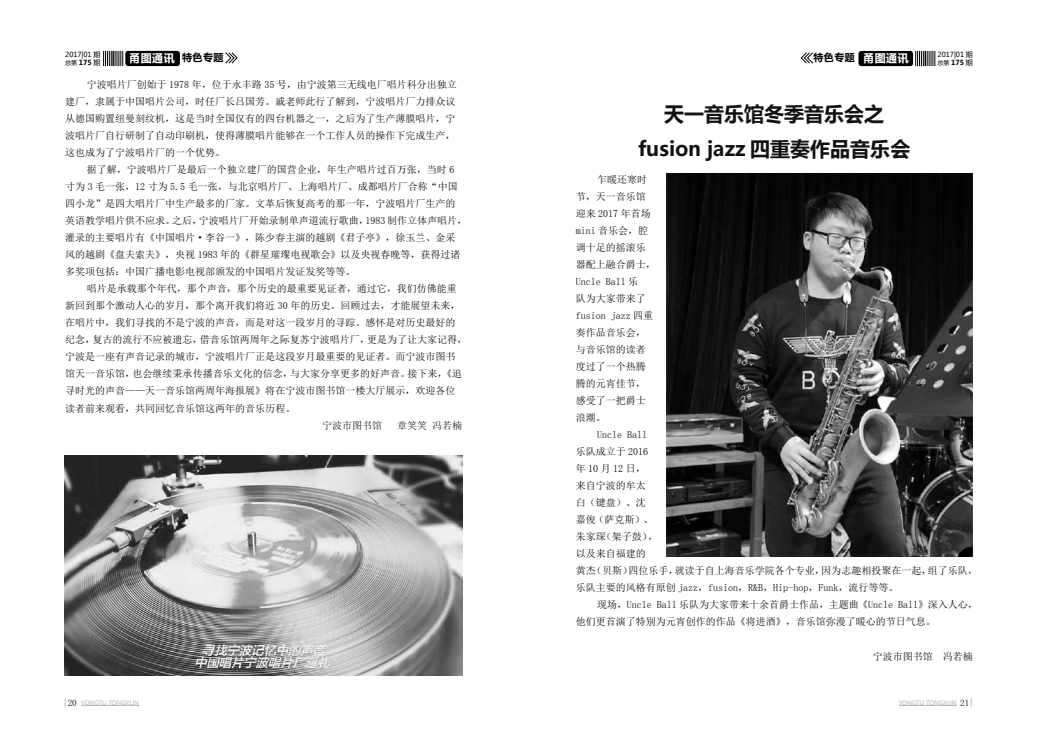
<style>
.page{position:relative;width:1038px;height:755px;background:#fff}
.page>*{position:absolute;margin:0;border:0;box-sizing:border-box;transform-origin:0 0}
.t1{font:700 20px/35px "Microsoft Ya Hei";color:#111;text-align:center}
.t2{font:700 11px "Microsoft Ya Hei";color:#fff}
.t3{font:10px "Sim Sun";color:#000}
.t4{font:10px "Sim Sun";color:#111}
.t5{font:700 10px "Microsoft Ya Hei";color:#000}
.t6{font:10px "Sim Sun";letter-spacing:.25em;color:#000}
.t7{font:7px/8.2px "Microsoft Ya Hei";color:#000}
.t8{font:700 7px "Microsoft Ya Hei";color:#000}
.t9{font:6px "Microsoft Ya Hei";color:#b4b4b4}
.s1{font-size:6px}
.s2{font-weight:700}
.s3{font-size:10px;color:#000}
.s4{font-size:11px;color:#fff}
.s5{font-weight:400;font-size:6px}
.s6{font-weight:400}
.s7{font-family:"Sim Sun";font-size:9px;color:#000}
</style>
<div class="page">
<hr style="left:81px;top:704px;width:58px;height:1px;background:#b4b4b4">
<hr style="left:898px;top:704px;width:58px;height:1px;background:#b4b4b4">
<svg style="left:915px;top:51px;width:20px;height:15px"></svg>
<div style="left:858px;top:51px;width:55px;height:15px;background:#000;border-radius:3px"></div>
<svg style="left:800px;top:52px;width:13px;height:12px"></svg>
<svg style="left:103px;top:51px;width:20px;height:15px"></svg>
<div style="left:125px;top:51px;width:55px;height:15px;background:#000;border-radius:3px"></div>
<svg style="left:225px;top:52px;width:13px;height:12px"></svg>
<img style="left:64px;top:455px;width:399px;height:220px">
<img style="left:666px;top:173px;width:306px;height:383px">
<p class="t7" style="left:65px;top:50px;width:37px">2017|01 期<span class="s1">总第</span> <span class="s2">175</span> 期</p>
<p class="t2" style="left:129px;top:50px;width:96px">甬图通讯 <span class="s3">特色专题</span></p>
<p class="t3" style="left:87px;top:79px;width:372px">宁波唱片厂创始于 1978 年，位于永丰路 35 号，由宁波第三无线电厂唱片科分出独立</p>
<p class="t3" style="left:65px;top:96px;width:391px">建厂，隶属于中国唱片公司，时任厂长吕国芳。戚老师此行了解到，宁波唱片厂力排众议</p>
<p class="t3" style="left:65px;top:113px;width:391px">从德国购置纽曼刻纹机，这是当时全国仅有的四台机器之一，之后为了生产薄膜唱片，宁</p>
<p class="t3" style="left:65px;top:130px;width:391px">波唱片厂自行研制了自动印刷机，使得薄膜唱片能够在一个工作人员的操作下完成生产，</p>
<p class="t3" style="left:65px;top:147px;width:161px">这也成为了宁波唱片厂的一个优势。</p>
<p class="t3" style="left:87px;top:164px;width:369px">据了解，宁波唱片厂是最后一个独立建厂的国营企业，年生产唱片过百万张，当时 6</p>
<p class="t3" style="left:65px;top:181px;width:394px">寸为 3 毛一张，12 寸为 5.5 毛一张，与北京唱片厂、上海唱片厂、成都唱片厂合称“中国</p>
<p class="t3" style="left:65px;top:198px;width:391px">四小龙”是四大唱片厂中生产最多的厂家。文革后恢复高考的那一年，宁波唱片厂生产的</p>
<p class="t3" style="left:65px;top:215px;width:403px">英语教学唱片供不应求。之后，宁波唱片厂开始录制单声道流行歌曲，1983 制作立体声唱片，</p>
<p class="t3" style="left:65px;top:232px;width:391px">灌录的主要唱片有《中国唱片·李谷一》，陈少春主演的越剧《君子亭》，徐玉兰、金采</p>
<p class="t3" style="left:65px;top:249px;width:396px">风的越剧《盘夫索夫》，央视 1983 年的《群星璀璨电视歌会》以及央视春晚等，获得过诸</p>
<p class="t3" style="left:65px;top:266px;width:291px">多奖项包括：中国广播电影电视部颁发的中国唱片发证发奖等等。</p>
<p class="t3" style="left:87px;top:283px;width:372px">唱片是承载那个年代，那个声音，那个历史的最重要见证者，通过它，我们仿佛能重</p>
<p class="t3" style="left:65px;top:300px;width:396px">新回到那个激动人心的岁月，那个离开我们将近 30 年的历史。回顾过去，才能展望未来，</p>
<p class="t3" style="left:65px;top:317px;width:391px">在唱片中，我们寻找的不是宁波的声音，而是对这一段岁月的寻踪。感怀是对历史最好的</p>
<p class="t3" style="left:65px;top:334px;width:403px">纪念，复古的流行不应被遗忘，借音乐馆两周年之际复苏宁波唱片厂，更是为了让大家记得，</p>
<p class="t3" style="left:65px;top:351px;width:391px">宁波是一座有声音记录的城市，宁波唱片厂正是这段岁月最重要的见证者。而宁波市图书</p>
<p class="t3" style="left:65px;top:368px;width:398px">馆天一音乐馆，也会继续秉承传播音乐文化的信念，与大家分享更多的好声音。接下来，《追</p>
<p class="t3" style="left:65px;top:385px;width:391px">寻时光的声音——天一音乐馆两周年海报展》将在宁波市图书馆一楼大厅展示，欢迎各位</p>
<p class="t3" style="left:65px;top:402px;width:231px">读者前来观看，共同回忆音乐馆这两年的音乐历程。</p>
<p class="t4" style="left:322px;top:419px;width:61px">宁波市图书馆</p>
<p class="t4" style="left:397px;top:419px;width:66px">章笑笑 冯若楠</p>
<p class="t7" style="left:937px;top:50px;width:37px">2017|01 期</p>
<p class="t5" style="left:813px;top:51px;width:97px">特色专题 <span class="s4">甬图通讯</span></p>
<p class="t8" style="left:937px;top:57px;width:37px"><span class="s5">总第</span> 175 <span class="s6">期</span></p>
<p class="t1" style="left:638px;top:96px;width:274px">天一音乐馆冬季音乐会之fusion jazz 四重奏作品音乐会</p>
<p class="t3" style="left:597px;top:174px;width:51px">乍暖还寒时</p>
<p class="t3" style="left:575px;top:191px;width:71px">节，天一音乐馆</p>
<p class="t3" style="left:575px;top:208px;width:76px">迎来 2017 年首场</p>
<p class="t3" style="left:575px;top:225px;width:74px">mini 音乐会，腔</p>
<p class="t3" style="left:575px;top:242px;width:71px">调十足的摇滚乐</p>
<p class="t3" style="left:575px;top:259px;width:81px">器配上融合爵士，</p>
<p class="t3" style="left:575px;top:276px;width:64px">Uncle Ball 乐</p>
<p class="t3" style="left:575px;top:293px;width:71px">队为大家带来了</p>
<p class="t3" style="left:575px;top:310px;width:79px">fusion jazz 四重</p>
<p class="t3" style="left:575px;top:327px;width:71px">奏作品音乐会，</p>
<p class="t3" style="left:575px;top:344px;width:71px">与音乐馆的读者</p>
<p class="t3" style="left:575px;top:361px;width:71px">度过了一个热腾</p>
<p class="t3" style="left:575px;top:378px;width:71px">腾的元宵佳节，</p>
<p class="t3" style="left:575px;top:395px;width:71px">感受了一把爵士</p>
<p class="t3" style="left:575px;top:412px;width:31px">浪潮。</p>
<p class="t3" style="left:597px;top:429px;width:51px">Uncle Ball</p>
<p class="t3" style="left:575px;top:446px;width:74px">乐队成立于 2016</p>
<p class="t6" style="left:575px;top:463px;width:71px">年10月12日，</p>
<p class="t3" style="left:575px;top:480px;width:71px">来自宁波的牟太</p>
<p class="t3" style="left:575px;top:497px;width:71px">白（键盘）、沈</p>
<p class="t3" style="left:575px;top:514px;width:79px">嘉俊（萨克斯）、</p>
<p class="t3" style="left:575px;top:531px;width:84px">朱家琛（架子鼓），</p>
<p class="t3" style="left:575px;top:548px;width:71px">以及来自福建的</p>
<p class="t3" style="left:575px;top:565px;width:403px">黄杰（贝斯）四位乐手，就读于自上海音乐学院各个专业，因为志趣相投聚在一起，组了乐队，</p>
<p class="t3" style="left:575px;top:582px;width:324px">乐队主要的风格有原创 jazz，fusion，R&amp;B，Hip-hop，Funk，流行等等。</p>
<p class="t3" style="left:597px;top:599px;width:382px">现场，Uncle Ball 乐队为大家带来十余首爵士作品，主题曲《Uncle Ball》深入人心，</p>
<p class="t3" style="left:575px;top:616px;width:361px">他们更首演了特别为元宵创作的作品《将进酒》，音乐馆弥漫了暖心的节日气息。</p>
<p class="t3" style="left:872px;top:650px;width:101px">宁波市图书馆 冯若楠</p>
<p class="t9" style="left:63px;top:698px;width:77px"><span class="s7">|20</span> YONGTU TONGXUN</p>
<p class="t9" style="left:898px;top:698px;width:76px">YONGTU TONGXUN <span class="s7">21|</span></p>
</div>
